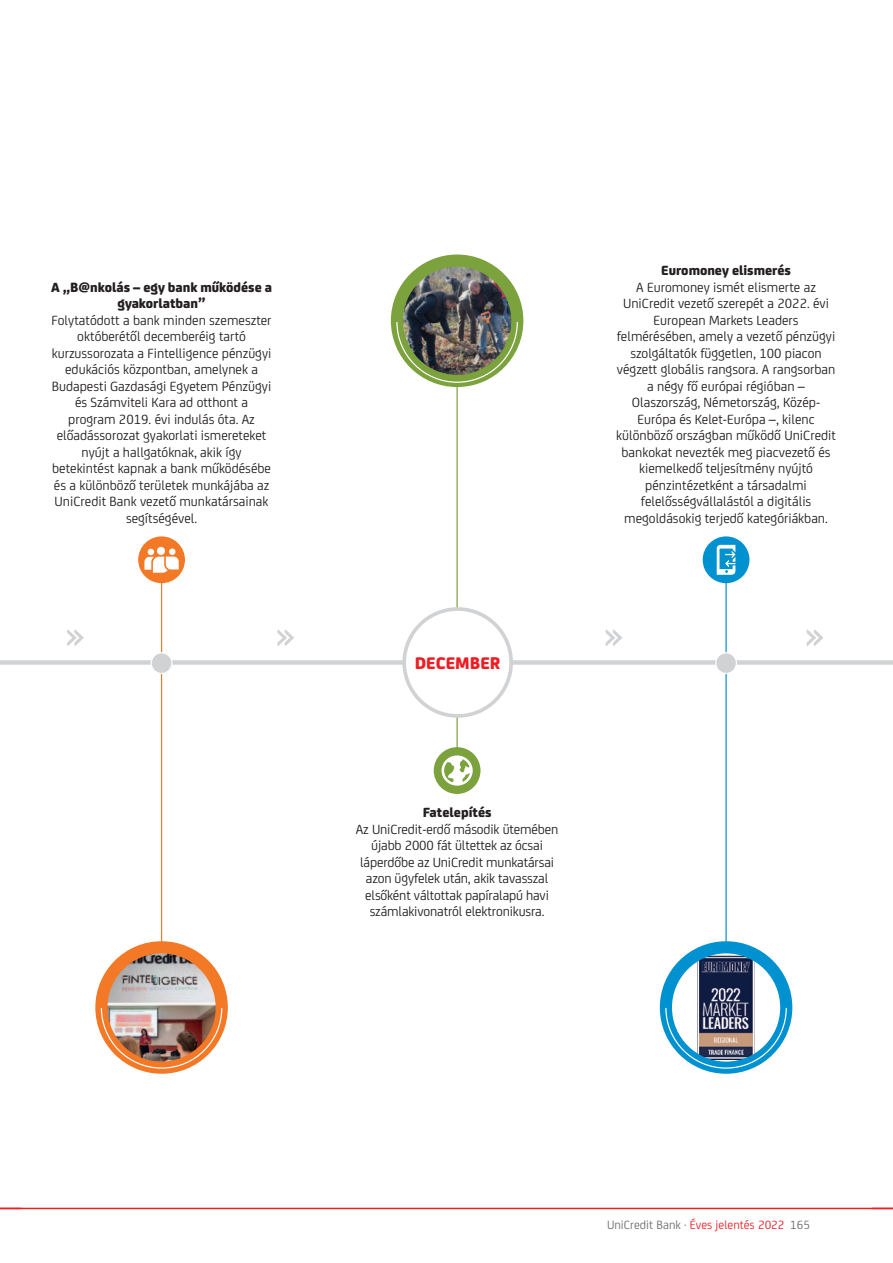
<style>
.page{position:relative;width:893px;height:1263px;background:#fff}
.page>*{position:absolute;margin:0;border:0;box-sizing:border-box;transform-origin:0 0}
.t1{font:800 18px "Uni Credit";color:#ee1d23}
.t2{font:14.25px/16.5px "Uni Credit";color:#231f20;text-align:center}
.t3{font:800 14.25px/16.5px "Uni Credit";color:#231f20;text-align:center}
.t4{font:12.75px "Uni Credit";color:#6c6d70}
.s1{color:#ee1d23}
</style>
<div class="page">
<hr style="left:0;top:1208px;width:893px;height:1px;background:#ee1d23">
<div style="left:0;top:660px;width:893px;height:5px;background:#d1d2d4"></div>
<hr style="left:456px;top:386px;width:2px;height:366px;background:#7ca23e">
<img style="left:397px;top:261px;width:120px;height:120px;border-radius:50%">
<div style="left:391px;top:254px;width:132px;height:133px;border:12px solid #7ca23e;border-radius:50%"></div>
<img style="left:396px;top:321px;width:122px;height:62px">
<div style="left:434px;top:747px;width:46px;height:47px;background:#7ca23e;border-radius:50%"></div>
<svg style="left:441px;top:755px;width:32px;height:31px"></svg>
<div style="left:703px;top:536px;width:46px;height:47px;background:#0091d0;border-radius:50%"></div>
<svg style="left:717px;top:545px;width:18px;height:30px"></svg>
<div style="left:138px;top:536px;width:47px;height:47px;background:#f47926;border-radius:50%"></div>
<div style="left:157px;top:547px;width:8px;height:8px;background:#fff;border-radius:50%"></div>
<svg style="left:144px;top:549px;width:35px;height:24px"></svg>
<hr style="left:161px;top:583px;width:1px;height:366px;background:#f47926">
<img style="left:101px;top:949px;width:119px;height:58px">
<div style="left:95px;top:941px;width:133px;height:133px;border:12px solid #f47926;border-radius:50%"></div>
<img style="left:100px;top:1007px;width:123px;height:62px">
<div style="left:151px;top:653px;width:21px;height:20px;background:#d1d2d4;border-radius:50%"></div>
<div style="left:151px;top:652px;width:22px;height:22px;border:1px solid #fff;border-radius:50%"></div>
<hr style="left:725px;top:583px;width:2px;height:366px;background:#0091d0">
<img style="left:697px;top:956px;width:58px;height:51px">
<div style="left:660px;top:941px;width:132px;height:133px;border:12px solid #0091d0;border-radius:50%"></div>
<svg style="left:665px;top:1007px;width:122px;height:62px"></svg>
<div style="left:716px;top:653px;width:20px;height:20px;background:#d1d2d4;border-radius:50%"></div>
<div style="left:715px;top:652px;width:22px;height:22px;border:1px solid #fff;border-radius:50%"></div>
<svg style="left:277px;top:629px;width:17px;height:17px"></svg>
<svg style="left:605px;top:629px;width:18px;height:17px"></svg>
<svg style="left:806px;top:629px;width:17px;height:17px"></svg>
<svg style="left:67px;top:629px;width:17px;height:17px"></svg>
<div style="left:404px;top:609px;width:107px;height:107px;background:#fff;border-radius:50%"></div>
<div style="left:402px;top:607px;width:111px;height:111px;border:4px solid #d1d2d4;border-radius:50%"></div>
<p class="t3" style="left:51px;top:279px;width:223px">A „B@nkolás – egy bank működése a gyakorlatban”</p>
<p class="t2" style="left:52px;top:312px;width:222px">Folytatódott a bank minden szemeszter októberétől decemberéig tartó kurzussorozata a Fintelligence pénzügyi edukációs központban, amelynek a Budapesti Gazdasági Egyetem Pénzügyi és Számviteli Kara ad otthont a program 2019. évi indulás óta. Az előadássorozat gyakorlati ismereteket nyújt a hallgatóknak, akik így betekintést kapnak a bank működésébe és a különböző területek munkájába az UniCredit Bank vezető munkatársainak segítségével.</p>
<p class="t1" style="left:415px;top:656px;width:87px">DECEMBER</p>
<p class="t3" style="left:423px;top:805px;width:70px">Fatelepítés</p>
<p class="t2" style="left:356px;top:821px;width:204px">Az UniCredit-erdő második ütemében újabb 2000 fát ültettek az ócsai láperdőbe az UniCredit munkatársai azon ügyfelek után, akik tavasszal elsőként váltottak papíralapú havi számlakivonatról elektronikusra.</p>
<p class="t3" style="left:661px;top:263px;width:131px">Euromoney elismerés</p>
<p class="t2" style="left:616px;top:279px;width:221px">A Euromoney ismét elismerte az UniCredit vezető szerepét a 2022. évi European Markets Leaders felmérésében, amely a vezető pénzügyi szolgáltatók független, 100 piacon végzett globális rangsora. A rangsorban a négy fő európai régióban – Olaszország, Németország, Közép-Európa és Kelet-Európa –, kilenc különböző országban működő UniCredit bankokat nevezték meg piacvezető és kiemelkedő teljesítmény nyújtó pénzintézetként a társadalmi felelősségvállalástól a digitális megoldásokig terjedő kategóriákban.</p>
<p class="t4" style="left:607px;top:1220px;width:204px">UniCredit Bank · <span class="s1">Éves jelentés 2022</span> 165</p>
</div>
